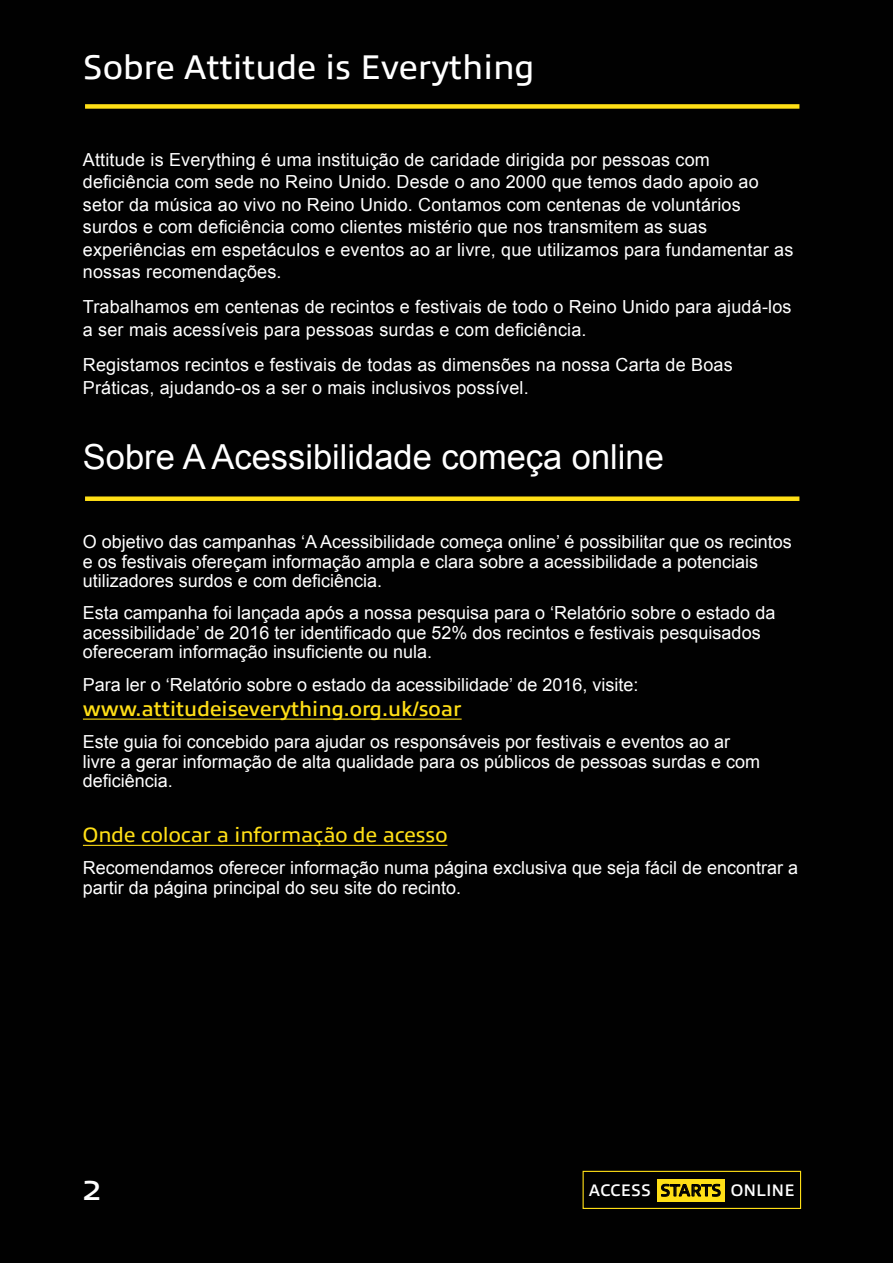
<style>
.page{position:relative;width:893px;height:1263px;background:#010101}
.page>*{position:absolute;margin:0;border:0;box-sizing:border-box;transform-origin:0 0}
.t1{font:34.5px "Arial";color:#fff}
.t2{font:34.5px "Allumi Std";color:#fff}
.t3{font:600 21px "Allumi Std";color:#ffdf16}
.t4{font:21px "Allumi Std";color:#ffdf16}
.t5{font:18px/22.5px "Arial";color:#fff}
.t6{font:600 16.8px "Allumi Std";color:#fff}
.s1{color:#000}
</style>
<div class="page">
<hr style="left:83px;top:718px;width:379px;height:2px;background:#ffdf16">
<hr style="left:83px;top:845px;width:364px;height:1px;background:#ffdf16">
<div style="left:85px;top:104px;width:714px;height:5px;background:#ffdf16"></div>
<div style="left:85px;top:496px;width:714px;height:5px;background:#ffdf16"></div>
<div style="left:657px;top:1179px;width:68px;height:23px;background:#ffdf16"></div>
<div style="left:583px;top:1171px;width:218px;height:38px;border:1px solid #ffdf16"></div>
<svg style="left:661px;top:1184px;width:59px;height:12px"></svg>
<h1 class="t2" style="left:83px;top:49px;width:453px">Sobre Attitude is Everything</h1>
<p class="t5" style="left:83px;top:148px;width:712px">Attitude is Everything é uma instituição de caridade dirigida por pessoas com deficiência com sede no Reino Unido. Desde o ano 2000 que temos dado apoio ao setor da música ao vivo no Reino Unido. Contamos com centenas de voluntários surdos e com deficiência como clientes mistério que nos transmitem as suas experiências em espetáculos e eventos ao ar livre, que utilizamos para fundamentar as nossas recomendações.</p>
<p class="t5" style="left:83px;top:296px;width:710px">Trabalhamos em centenas de recintos e festivais de todo o Reino Unido para ajudá-los a ser mais acessíveis para pessoas surdas e com deficiência.</p>
<p class="t5" style="left:83px;top:354px;width:651px">Registamos recintos e festivais de todas as dimensões na nossa Carta de Boas<br>Práticas, ajudando-os a ser o mais inclusivos possível.</p>
<h1 class="t1" style="left:83px;top:434px;width:583px">Sobre A Acessibilidade começa online</h1>
<p class="t5" style="left:83px;top:532px;width:710px;line-height:19.5px">O objetivo das campanhas ‘A Acessibilidade começa online’ é possibilitar que os recintos e os festivais ofereçam informação ampla e clara sobre a acessibilidade a potenciais utilizadores surdos e com deficiência.</p>
<p class="t5" style="left:83px;top:603px;width:694px;line-height:19.5px">Esta campanha foi lançada após a nossa pesquisa para o ‘Relatório sobre o estado da acessibilidade’ de 2016 ter identificado que 52% dos recintos e festivais pesquisados ofereceram informação insuficiente ou nula.</p>
<p class="t5" style="left:83px;top:673px;width:557px">Para ler o ‘Relatório sobre o estado da acessibilidade’ de 2016, visite:</p>
<p class="t3" style="left:83px;top:697px;width:380px">www.attitudeiseverything.org.uk/soar</p>
<p class="t5" style="left:83px;top:732px;width:679px;line-height:19.5px">Este guia foi concebido para ajudar os responsáveis por festivais e eventos ao ar livre a gerar informação de alta qualidade para os públicos de pessoas surdas e com deficiência.</p>
<p class="t4" style="left:83px;top:823px;width:366px">Onde colocar a informação de acesso</p>
<p class="t5" style="left:83px;top:858px;width:717px;line-height:19.5px">Recomendamos oferecer informação numa página exclusiva que seja fácil de encontrar a partir da página principal do seu site do recinto.</p>
<h1 class="t2" style="left:83px;top:1170px;width:20px">2</h1>
<p class="t6" style="left:589px;top:1181px;width:207px">ACCESS <span class="s1">STARTS</span> ONLINE</p>
</div>
